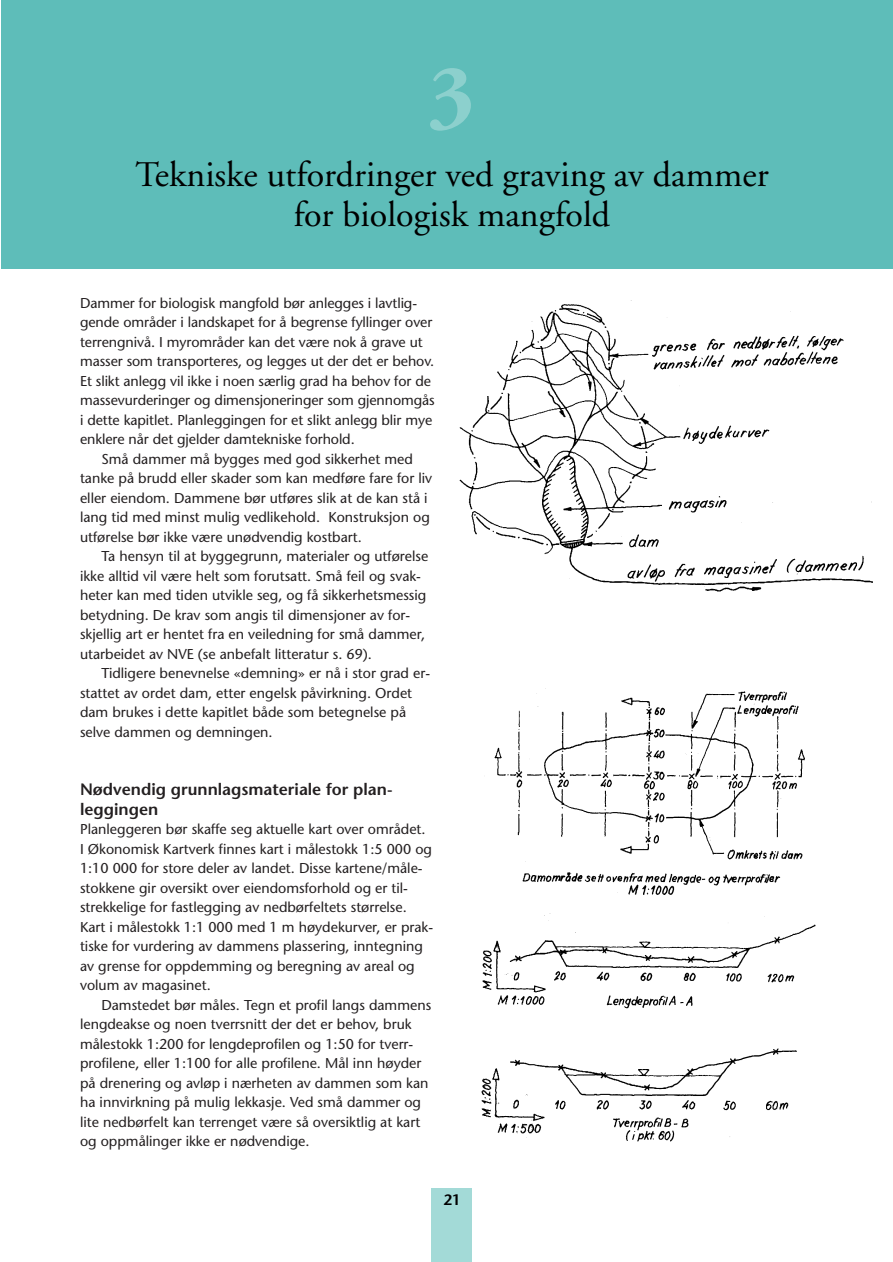
<style>
.page{position:relative;width:893px;height:1262px;background:#fff}
.page>*{position:absolute;margin:0;border:0;box-sizing:border-box;transform-origin:0 0}
.t1{font:700 90px "Adobe Garamond";color:#8cd0cd}
.t2{font:36px/39px "Adobe Garamond";color:#000;text-align:center}
.t3{font:600 16.5px/19.5px "Stone Sans";color:#231f20}
.t4{font:600 15px "Stone Sans";color:#000}
.t5{font:14.25px/19.5px "Stone Sans";color:#231f20}
</style>
<div class="page">
<div style="left:431px;top:1188px;width:41px;height:74px;background:#a3dad7"></div>
<div style="left:2px;top:0;width:890px;height:268px;background:#5ebdb9"></div>
<img style="left:459px;top:300px;width:413px;height:292px">
<img style="left:481px;top:688px;width:335px;height:454px">
<h1 class="t1" style="left:427px;top:61px;width:48px">3</h1>
<h2 class="t2" style="left:135px;top:159px;width:634px">Tekniske utfordringer ved graving av dammer for biologisk mangfold</h2>
<p class="t5" style="left:80px;top:294px;width:338px">Dammer for biologisk mangfold bør anlegges i lavtlig-</p>
<p class="t5" style="left:80px;top:314px;width:354px">gende områder i landskapet for å begrense fyllinger over</p>
<p class="t5" style="left:80px;top:333px;width:344px">terrengnivå. I myrområder kan det være nok å grave ut</p>
<p class="t5" style="left:80px;top:353px;width:356px">masser som transporteres, og legges ut der det er behov.</p>
<p class="t5" style="left:80px;top:372px;width:352px">Et slikt anlegg vil ikke i noen særlig grad ha behov for de</p>
<p class="t5" style="left:80px;top:392px;width:356px">massevurderinger og dimensjoneringer som gjennomgås</p>
<p class="t5" style="left:80px;top:411px;width:354px">i dette kapitlet. Planleggingen for et slikt anlegg blir mye</p>
<p class="t5" style="left:80px;top:431px;width:276px">enklere når det gjelder damtekniske forhold.</p>
<p class="t5" style="left:101px;top:450px;width:313px">Små dammer må bygges med god sikkerhet med</p>
<p class="t5" style="left:80px;top:470px;width:354px">tanke på brudd eller skader som kan medføre fare for liv</p>
<p class="t5" style="left:80px;top:489px;width:349px">eller eiendom. Dammene bør utføres slik at de kan stå i</p>
<p class="t5" style="left:80px;top:509px;width:351px">lang tid med minst mulig vedlikehold. Konstruksjon og</p>
<p class="t5" style="left:80px;top:528px;width:283px">utførelse bør ikke være unødvendig kostbart.</p>
<p class="t5" style="left:101px;top:548px;width:328px">Ta hensyn til at byggegrunn, materialer og utførelse</p>
<p class="t5" style="left:80px;top:567px;width:342px">ikke alltid vil være helt som forutsatt. Små feil og svak-</p>
<p class="t5" style="left:80px;top:587px;width:348px">heter kan med tiden utvikle seg, og få sikkerhetsmessig</p>
<p class="t5" style="left:80px;top:606px;width:332px">betydning. De krav som angis til dimensjoner av for-</p>
<p class="t5" style="left:80px;top:626px;width:346px">skjellig art er hentet fra en veiledning for små dammer,</p>
<p class="t5" style="left:80px;top:645px;width:293px">utarbeidet av NVE (se anbefalt litteratur s. 69).</p>
<p class="t5" style="left:101px;top:665px;width:330px">Tidligere benevnelse «demning» er nå i stor grad er-</p>
<p class="t5" style="left:80px;top:684px;width:333px">stattet av ordet dam, etter engelsk påvirkning. Ordet</p>
<p class="t5" style="left:80px;top:704px;width:327px">dam brukes i dette kapitlet både som betegnelse på</p>
<p class="t5" style="left:80px;top:723px;width:194px">selve dammen og demningen.</p>
<p class="t3" style="left:80px;top:781px;width:314px">Nødvendig grunnlagsmateriale for plan&shy;leggingen</p>
<p class="t5" style="left:80px;top:821px;width:354px">Planleggeren bør skaffe seg aktuelle kart over området.<br>I Økonomisk Kartverk finnes kart i målestokk 1:5 000 og 1:10 000 for store deler av landet. Disse kartene/måle&shy;stokkene gir oversikt over eiendomsforhold og er til&shy;strekkelige for fastlegging av nedbørfeltets størrelse.<br>Kart i målestokk 1:1 000 med 1 m høydekurver, er prak&shy;tiske for vurdering av dammens plassering, inntegning av grense for oppdemming og beregning av areal og volum av magasinet.</p>
<p class="t5" style="left:80px;top:996px;width:353px;text-indent:21px">Damstedet bør måles. Tegn et profil langs dammens lengdeakse og noen tverrsnitt der det er behov, bruk målestokk 1:200 for lengdeprofilen og 1:50 for tverr&shy;profilene, eller 1:100 for alle profilene. Mål inn høyder på drenering og avløp i nærheten av dammen som kan ha innvirkning på mulig lekkasje. Ved små dammer og lite nedbørfelt kan terrenget være så oversiktlig at kart og oppmålinger ikke er nødvendige.</p>
<p class="t4" style="left:443px;top:1193px;width:19px">21</p>
</div>
